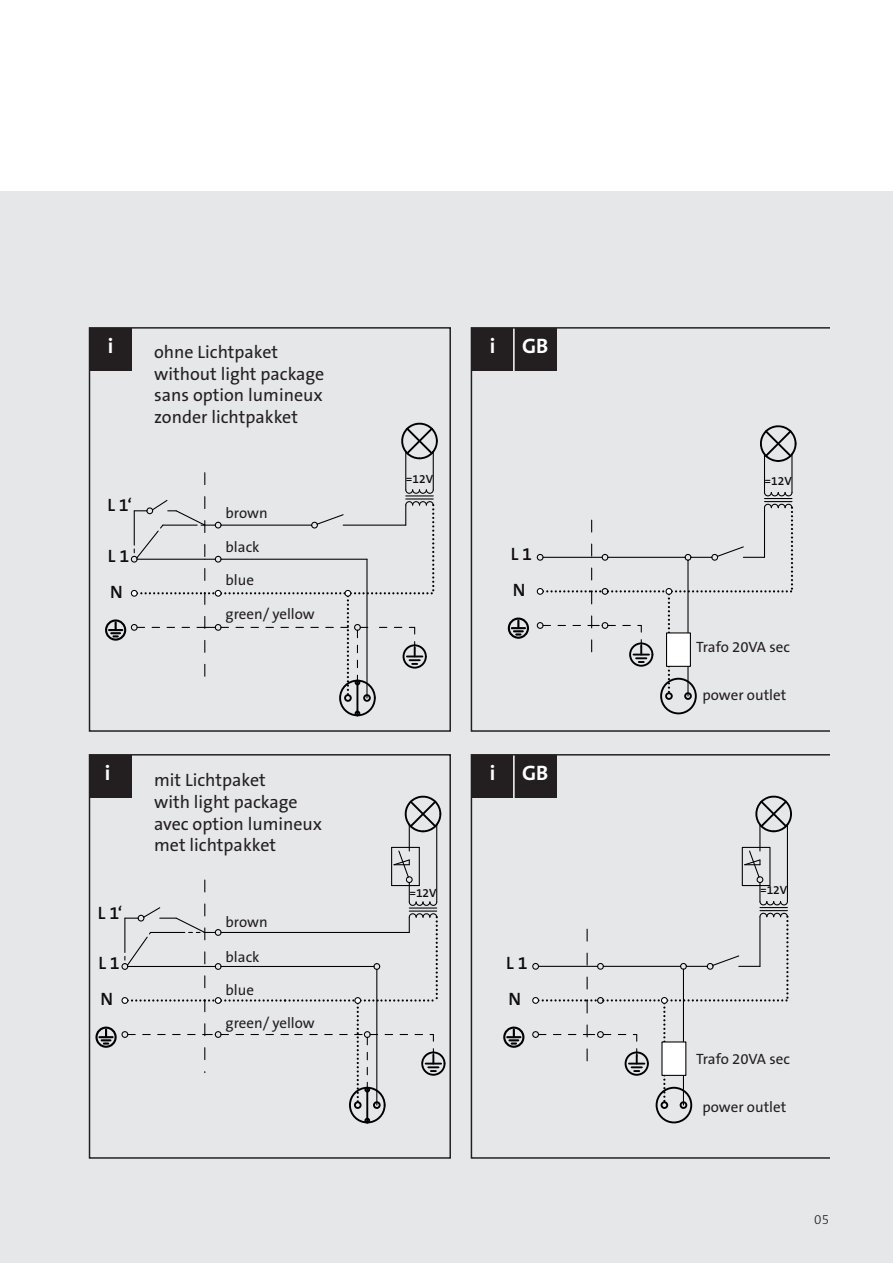
<style>
.page{position:relative;width:893px;height:1263px;background:#fff}
.page>*{position:absolute;margin:0;border:0;box-sizing:border-box;transform-origin:0 0}
.t1{font:700 21px "The Sans Os F";color:#fff}
.t2{font:18px/21.6px "The Sans Os F";color:#231f20}
.t3{font:600 18px/35.7px "The Sans Os F";color:#0f0c12}
.t4{font:15px "The Sans Os F";color:#231f20}
.t5{font:300 13.5px "The Sans Os F";color:#231f20}
.t6{font:600 12px "The Sans Os F";color:#0f0c12}
</style>
<div class="page">
<div style="left:0;top:191px;width:893px;height:1072px;background:#e6e7e9"></div>
<hr style="left:433px;top:452px;width:1px;height:38px;background:#000">
<hr style="left:405px;top:452px;width:1px;height:38px;background:#000">
<svg style="left:401px;top:422px;width:37px;height:38px"></svg>
<svg style="left:130px;top:473px;width:304px;height:244px"></svg>
<svg style="left:109px;top:622px;width:13px;height:15px"></svg>
<div style="left:105px;top:619px;width:21px;height:22px;border:2px solid #000;border-radius:50%"></div>
<svg style="left:121px;top:795px;width:325px;height:329px"></svg>
<div style="left:354px;top:1101px;width:8px;height:8px;border:2px solid #000;border-radius:50%"></div>
<div style="left:373px;top:1101px;width:8px;height:8px;border:2px solid #000;border-radius:50%"></div>
<svg style="left:99px;top:1029px;width:14px;height:15px"></svg>
<div style="left:95px;top:1026px;width:22px;height:22px;border:2px solid #000;border-radius:50%"></div>
<div style="left:90px;top:755px;width:42px;height:42px;background:#231f20"></div>
<div style="left:89px;top:754px;width:362px;height:405px;border:1px solid #231f20"></div>
<svg style="left:471px;top:327px;width:358px;height:405px"></svg>
<svg style="left:471px;top:754px;width:358px;height:405px"></svg>
<div style="left:90px;top:328px;width:42px;height:42px;background:#231f20"></div>
<div style="left:89px;top:327px;width:362px;height:405px;border:1px solid #231f20"></div>
<p class="t1" style="left:108px;top:333px;width:7px">i</p>
<p class="t2" style="left:154px;top:341px;width:172px">ohne Lichtpaket without light package sans option lumineux zonder lichtpakket</p>
<p class="t3" style="left:107px;top:488px;width:26px">L 1‘</p>
<p class="t3" style="left:108px;top:538px;width:23px">L 1<br>N</p>
<p class="t4" style="left:226px;top:503px;width:44px">brown</p>
<p class="t4" style="left:226px;top:537px;width:35px">black</p>
<p class="t4" style="left:226px;top:571px;width:30px">blue</p>
<p class="t4" style="left:226px;top:604px;width:91px">green/ yellow</p>
<p class="t1" style="left:105px;top:759px;width:7px">i</p>
<p class="t3" style="left:98px;top:895px;width:26px">L 1‘</p>
<p class="t3" style="left:98px;top:945px;width:23px">L 1<br>N</p>
<p class="t2" style="left:154px;top:770px;width:170px">mit Lichtpaket<br>with light package avec option lumineux met lichtpakket</p>
<p class="t4" style="left:226px;top:913px;width:44px">brown</p>
<p class="t4" style="left:226px;top:947px;width:35px">black</p>
<p class="t4" style="left:226px;top:980px;width:30px">blue</p>
<p class="t4" style="left:226px;top:1013px;width:91px">green/ yellow</p>
<p class="t6" style="left:406px;top:471px;width:29px">=12V</p>
<p class="t1" style="left:490px;top:333px;width:7px">i</p>
<p class="t1" style="left:522px;top:333px;width:28px">GB</p>
<p class="t3" style="left:511px;top:536px;width:23px">L 1<br>N</p>
<p class="t6" style="left:409px;top:885px;width:29px">=12V</p>
<p class="t1" style="left:490px;top:759px;width:7px">i</p>
<p class="t1" style="left:522px;top:759px;width:28px">GB</p>
<p class="t3" style="left:506px;top:945px;width:23px">L 1<br>N</p>
<p class="t6" style="left:765px;top:473px;width:29px">=12V</p>
<p class="t4" style="left:696px;top:637px;width:95px">Trafo 20VA sec</p>
<p class="t4" style="left:702px;top:685px;width:85px">power outlet</p>
<p class="t6" style="left:760px;top:882px;width:29px">=12V</p>
<p class="t4" style="left:696px;top:1049px;width:95px">Trafo 20VA sec</p>
<p class="t4" style="left:702px;top:1097px;width:85px">power outlet</p>
<p class="t5" style="left:814px;top:1211px;width:16px">05</p>
</div>
